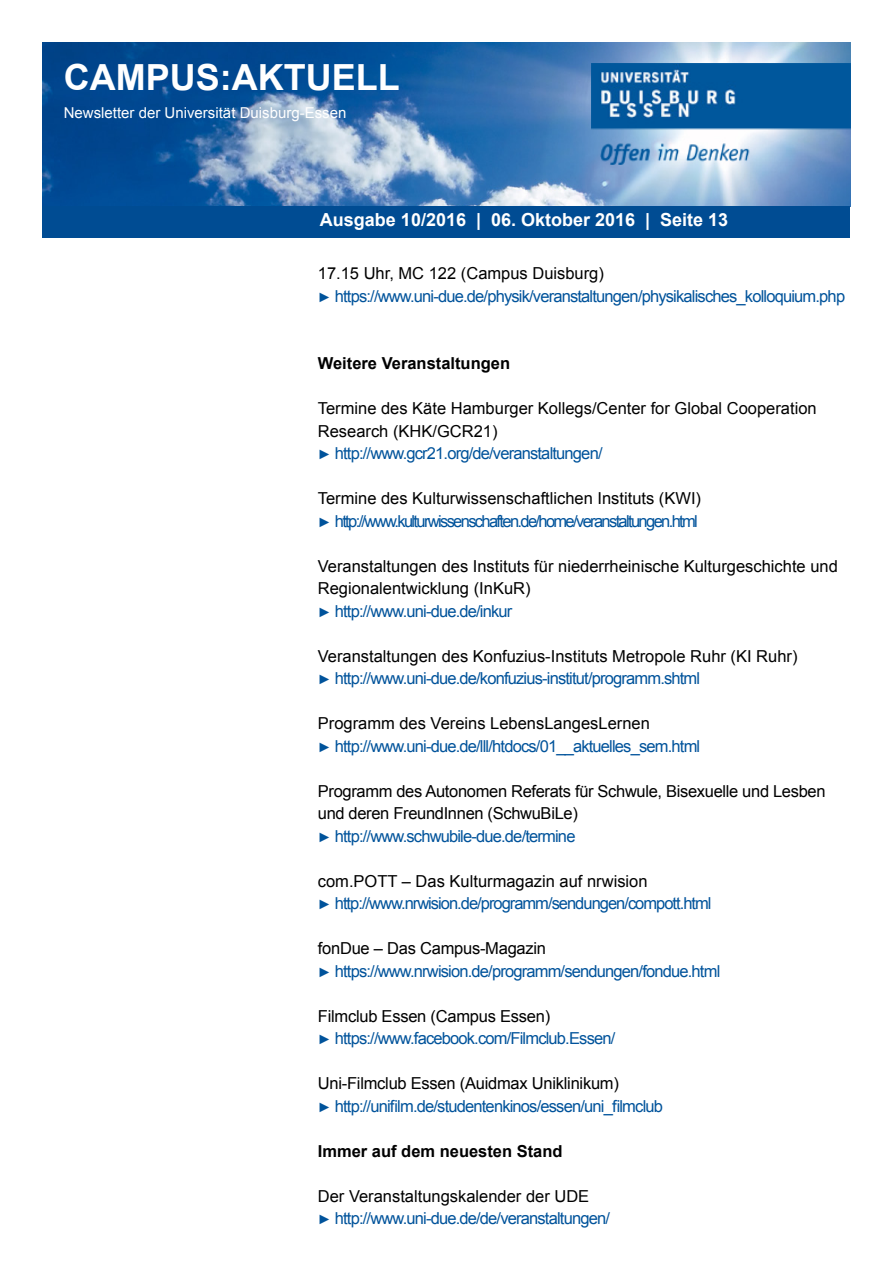
<style>
.page{position:relative;width:893px;height:1263px;background:#fff}
.page>*{position:absolute;margin:0;border:0;box-sizing:border-box;transform-origin:0 0}
.t1{font:700 36px "Arial";color:#fff}
.t2{font:700 18px "Arial";color:#fff}
.t3{font:16.5px/22.5px "Arial";letter-spacing:-.05em;color:#00539b}
.t4{font:16.5px/22.5px "Arial";color:#000}
.t5{font:16.5px/22.5px "Arial";letter-spacing:-.02em;color:#000}
.t6{font:16.5px/22.5px "Arial";letter-spacing:-.1em;color:#00539b}
.t7{font:16.5px/22.5px "Arial";letter-spacing:-.025em;color:#00539b}
.t8{font:700 16.5px "Arial";color:#000}
.t9{font:15px "Arial";color:#fff}
.s1{color:#000}
.s2{font-size:13.5px}
.s3{font-size:13.5px;color:#00539b}
.s4{color:#00539b}
</style>
<div class="page">
<img style="left:43px;top:43px;width:807px;height:163px">
<img style="left:591px;top:64px;width:259px;height:100px">
<div style="left:43px;top:206px;width:807px;height:32px;background:#004c93"></div>
<h1 class="t1" style="left:64px;top:53px;width:337px">CAMPUS:AKTUELL</h1>
<p class="t9" style="left:64px;top:103px;width:284px">Newsletter der Universität Duisburg-Essen</p>
<p class="t2" style="left:320px;top:208px;width:410px">Ausgabe 10/2016 | 06. Oktober 2016 | Seite 13</p>
<p class="t3" style="left:318px;top:262px;width:529px"><span class="s1">17.15 Uhr, MC 122 (Campus Duisburg)<br></span><span class="s2">►</span> https://www.uni-due.de/physik/veranstaltungen/physikalisches_kolloquium.php</p>
<p class="t8" style="left:318px;top:352px;width:194px">Weitere Veranstaltungen</p>
<p class="t4" style="left:318px;top:397px;width:500px">Termine des Käte Hamburger Kollegs/Center for Global Cooperation<br>Research (KHK/GCR21)<br><span class="s3">►</span> <span class="s4">http://www.gcr21.org/de/veranstaltungen/</span></p>
<p class="t6" style="left:318px;top:487px;width:385px"><span class="s1">Termine des Kulturwissenschaftlichen Instituts (KWI) </span><span class="s2">►</span> http://www.kulturwissenschaften.de/home/veranstaltungen.html</p>
<p class="t4" style="left:318px;top:555px;width:522px">Veranstaltungen des Instituts für niederrheinische Kulturgeschichte und<br>Regionalentwicklung (InKuR)<br><span class="s3">►</span> <span class="s4">http://www.uni-due.de/inkur</span></p>
<p class="t4" style="left:318px;top:645px;width:481px">Veranstaltungen des Konfuzius-Instituts Metropole Ruhr (KI Ruhr) <span class="s3">►</span> <span class="s4">http://www.uni-due.de/konfuzius-institut/programm.shtml</span></p>
<p class="t3" style="left:318px;top:712px;width:384px"><span class="s1">Programm des Vereins LebensLangesLernen<br></span><span class="s2">►</span> http://www.uni-due.de/lll/htdocs/01__aktuelles_sem.html</p>
<p class="t5" style="left:318px;top:780px;width:509px">Programm des Autonomen Referats für Schwule, Bisexuelle und Lesben und deren FreundInnen (SchwuBiLe)<br><span class="s3">►</span> <span class="s4">http://www.schwubile-due.de/termine</span></p>
<p class="t3" style="left:318px;top:870px;width:395px"><span class="s1">com.POTT – Das Kulturmagazin auf nrwision<br></span><span class="s2">►</span> http://www.nrwision.de/programm/sendungen/compott.html</p>
<p class="t3" style="left:318px;top:937px;width:404px"><span class="s1">fonDue – Das Campus-Magazin<br></span><span class="s2">►</span> https://www.nrwision.de/programm/sendungen/fondue.html</p>
<p class="t3" style="left:318px;top:1005px;width:299px"><span class="s1">Filmclub Essen (Campus Essen)<br></span><span class="s2">►</span> https://www.facebook.com/Filmclub.Essen/</p>
<p class="t3" style="left:318px;top:1072px;width:347px"><span class="s1">Uni-Filmclub Essen (Auidmax Uniklinikum)<br></span><span class="s2">►</span> http://unifilm.de/studentenkinos/essen/uni_filmclub</p>
<p class="t8" style="left:318px;top:1140px;width:246px">Immer auf dem neuesten Stand</p>
<p class="t7" style="left:318px;top:1185px;width:294px"><span class="s1">Der Veranstaltungskalender der UDE<br></span><span class="s2">►</span> http://www.uni-due.de/de/veranstaltungen/</p>
</div>
